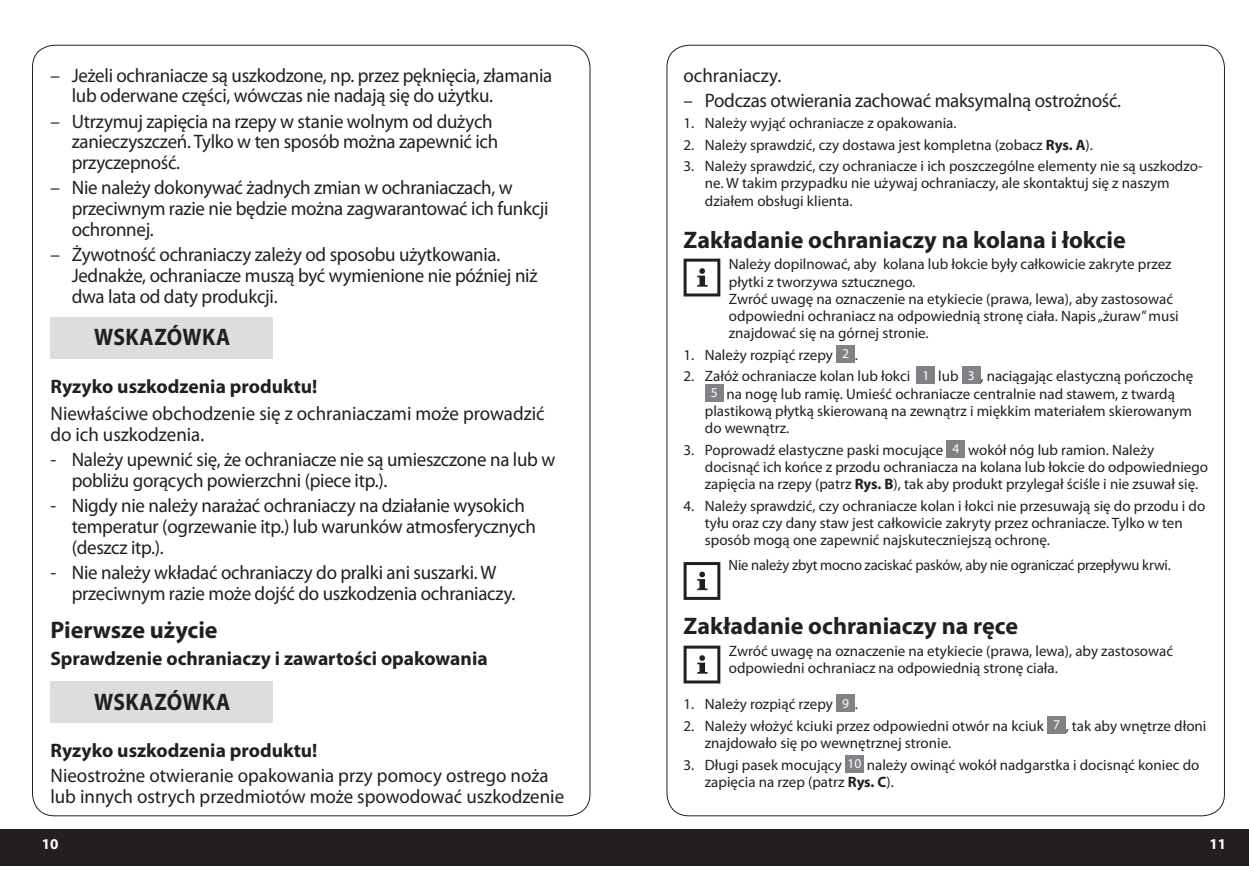
<style>
.page{position:relative;width:1249px;height:888px;background:#fff}
.page>*{position:absolute;margin:0;border:0;box-sizing:border-box;transform-origin:0 0}
.t1{font:700 24px "Myriad Pro";color:#231f20}
.t2{font:700 24px "Myriad Pro";letter-spacing:.02em;color:#231f20;scale:.9 1}
.t3{font:19.5px/20.9px "Myriad Pro";letter-spacing:-.015em;color:#231f20}
.t4{font:700 19.5px "Myriad Pro";color:#231f20}
.t5{font:15px/17.2px "Myriad Pro";color:#231f20}
.t6{font:700 15px "Myriad Pro";color:#fff}
.s1{font-weight:700}
.s2{font-size:13.5px;color:#fff}
</style>
<div class="page">
<div style="left:628px;top:830px;width:620px;height:36px;background:#231f20"></div>
<div style="left:0;top:830px;width:628px;height:36px;background:#231f20"></div>
<div style="left:50px;top:317px;width:223px;height:42px;background:#dcdddf"></div>
<div style="left:50px;top:682px;width:223px;height:41px;background:#dcdddf"></div>
<svg style="left:683px;top:259px;width:37px;height:37px"></svg>
<svg style="left:836px;top:345px;width:18px;height:18px"></svg>
<svg style="left:916px;top:367px;width:18px;height:17px"></svg>
<svg style="left:962px;top:367px;width:17px;height:17px"></svg>
<svg style="left:705px;top:384px;width:18px;height:18px"></svg>
<svg style="left:946px;top:440px;width:18px;height:18px"></svg>
<svg style="left:683px;top:562px;width:37px;height:38px"></svg>
<svg style="left:683px;top:646px;width:37px;height:37px"></svg>
<svg style="left:836px;top:694px;width:18px;height:18px"></svg>
<svg style="left:1047px;top:716px;width:18px;height:18px"></svg>
<svg style="left:845px;top:755px;width:18px;height:17px"></svg>
<h2 class="t3" style="left:72px;top:64px;width:482px;text-indent:-21px">– Jeżeli ochraniacze są uszkodzone, np. przez pęknięcia, złamania lub oderwane części, wówczas nie nadają się do użytku.</h2>
<h2 class="t3" style="left:72px;top:110px;width:428px;text-indent:-21px">– Utrzymuj zapięcia na rzepy w stanie wolnym od dużych zanieczyszczeń. Tylko w ten sposób można zapewnić ich przyczepność.</h2>
<h2 class="t3" style="left:72px;top:177px;width:478px;text-indent:-21px">– Nie należy dokonywać żadnych zmian w ochraniaczach, w przeciwnym razie nie będzie można zagwarantować ich funkcji ochronnej.</h2>
<h2 class="t3" style="left:72px;top:244px;width:467px;text-indent:-21px">– Żywotność ochraniaczy zależy od sposobu użytkowania.<br>Jednakże, ochraniacze muszą być wymienione nie później niż dwa lata od daty produkcji.</h2>
<h1 class="t2" style="left:94px;top:322px;width:153px">WSKAZÓWKA</h1>
<h2 class="t4" style="left:50px;top:373px;width:268px">Ryzyko uszkodzenia produktu!</h2>
<h2 class="t3" style="left:50px;top:403px;width:495px">Niewłaściwe obchodzenie się z ochraniaczami może prowadzić do ich uszkodzenia.</h2>
<h2 class="t3" style="left:72px;top:449px;width:485px;text-indent:-21px">- Należy upewnić się, że ochraniacze nie są umieszczone na lub w pobliżu gorących powierzchni (piece itp.).</h2>
<h2 class="t3" style="left:72px;top:495px;width:465px;text-indent:-21px">- Nigdy nie należy narażać ochraniaczy na działanie wysokich temperatur (ogrzewanie itp.) lub warunków atmosferycznych (deszcz itp.).</h2>
<h2 class="t3" style="left:72px;top:561px;width:445px;text-indent:-21px">- Nie należy wkładać ochraniaczy do pralki ani suszarki. W przeciwnym razie może dojść do uszkodzenia ochraniaczy.</h2>
<h1 class="t1" style="left:50px;top:614px;width:169px">Pierwsze użycie</h1>
<h2 class="t4" style="left:50px;top:646px;width:438px">Sprawdzenie ochraniaczy i zawartości opakowania</h2>
<h1 class="t2" style="left:94px;top:686px;width:153px">WSKAZÓWKA</h1>
<h2 class="t4" style="left:50px;top:738px;width:268px">Ryzyko uszkodzenia produktu!</h2>
<h2 class="t3" style="left:50px;top:765px;width:515px">Nieostrożne otwieranie opakowania przy pomocy ostrego noża lub innych ostrych przedmiotów może spowodować uszkodzenie</h2>
<h2 class="t3" style="left:683px;top:64px;width:99px">ochraniaczy.</h2>
<h2 class="t3" style="left:683px;top:89px;width:439px">– Podczas otwierania zachować maksymalną ostrożność.</h2>
<p class="t5" style="left:683px;top:114px;width:274px">1. Należy wyjąć ochraniacze z opakowania.</p>
<p class="t5" style="left:683px;top:136px;width:411px">2. Należy sprawdzić, czy dostawa jest kompletna (zobacz <span class="s1">Rys. A</span>).</p>
<p class="t5" style="left:704px;top:157px;width:499px;text-indent:-21px">3. Należy sprawdzić, czy ochraniacze i ich poszczególne elementy nie są uszkodzo&shy;ne. W takim przypadku nie używaj ochraniaczy, ale skontaktuj się z naszym działem obsługi klienta.</p>
<h1 class="t1" style="left:683px;top:224px;width:443px">Zakładanie ochraniaczy na kolana i łokcie</h1>
<p class="t5" style="left:728px;top:256px;width:451px">Należy dopilnować, aby kolana lub łokcie były całkowicie zakryte przez płytki z tworzywa sztucznego.<br>Zwróć uwagę na oznaczenie na etykiecie (prawa, lewa), aby zastosować odpowiedni ochraniacz na odpowiednią stronę ciała. Napis „żuraw” musi znajdować się na górnej stronie.</p>
<p class="t5" style="left:683px;top:346px;width:176px">1. Należy rozpiąć rzepy <span class="s2">2</span> .</p>
<p class="t5" style="left:683px;top:368px;width:511px">2. Załóż ochraniacze kolan lub łokci <span class="s2">1</span> lub <span class="s2">3</span> , naciągając elastyczną pończochę</p>
<p class="t5" style="left:710px;top:385px;width:465px"><span class="s2">5</span> na nogę lub ramię. Umieść ochraniacze centralnie nad stawem, z twardą</p>
<p class="t5" style="left:704px;top:402px;width:488px">plastikową płytką skierowaną na zewnątrz i miękkim materiałem skierowanym</p>
<p class="t5" style="left:704px;top:419px;width:86px">do wewnątrz.</p>
<p class="t5" style="left:704px;top:441px;width:504px;text-indent:-21px">3. Poprowadź elastyczne paski mocujące <span class="s2">4</span> wokół nóg lub ramion. Należy docisnąć ich końce z przodu ochraniacza na kolana lub łokcie do odpowiedniego zapięcia na rzepy (patrz <span class="s1">Rys. B</span>), tak aby produkt przylegał ściśle i nie zsuwał się.</p>
<p class="t5" style="left:704px;top:497px;width:501px;text-indent:-21px">4. Należy sprawdzić, czy ochraniacze kolan i łokci nie przesuwają się do przodu i do tyłu oraz czy dany staw jest całkowicie zakryty przez ochraniacze. Tylko w ten sposób mogą one zapewnić najskuteczniejszą ochronę.</p>
<p class="t5" style="left:728px;top:556px;width:443px">Nie należy zbyt mocno zaciskać pasków, aby nie ograniczać przepływu krwi.</p>
<h1 class="t1" style="left:683px;top:610px;width:336px">Zakładanie ochraniaczy na ręce</h1>
<p class="t5" style="left:728px;top:642px;width:445px">Zwróć uwagę na oznaczenie na etykiecie (prawa, lewa), aby zastosować odpowiedni ochraniacz na odpowiednią stronę ciała.</p>
<p class="t5" style="left:683px;top:695px;width:176px">1. Należy rozpiąć rzepy <span class="s2">9</span> .</p>
<p class="t5" style="left:704px;top:717px;width:503px;text-indent:-21px">2. Należy włożyć kciuki przez odpowiedni otwór na kciuk <span class="s2">7</span> , tak aby wnętrze dłoni znajdowało się po wewnętrznej stronie.</p>
<p class="t5" style="left:704px;top:756px;width:496px;text-indent:-21px">3. Długi pasek mocujący <span class="s2">10</span> należy owinąć wokół nadgarstka i docisnąć koniec do zapięcia na rzep (patrz <span class="s1">Rys. C</span>).</p>
<p class="t6" style="left:42px;top:835px;width:18px">10</p>
<p class="t6" style="left:1208px;top:835px;width:18px">11</p>
</div>
